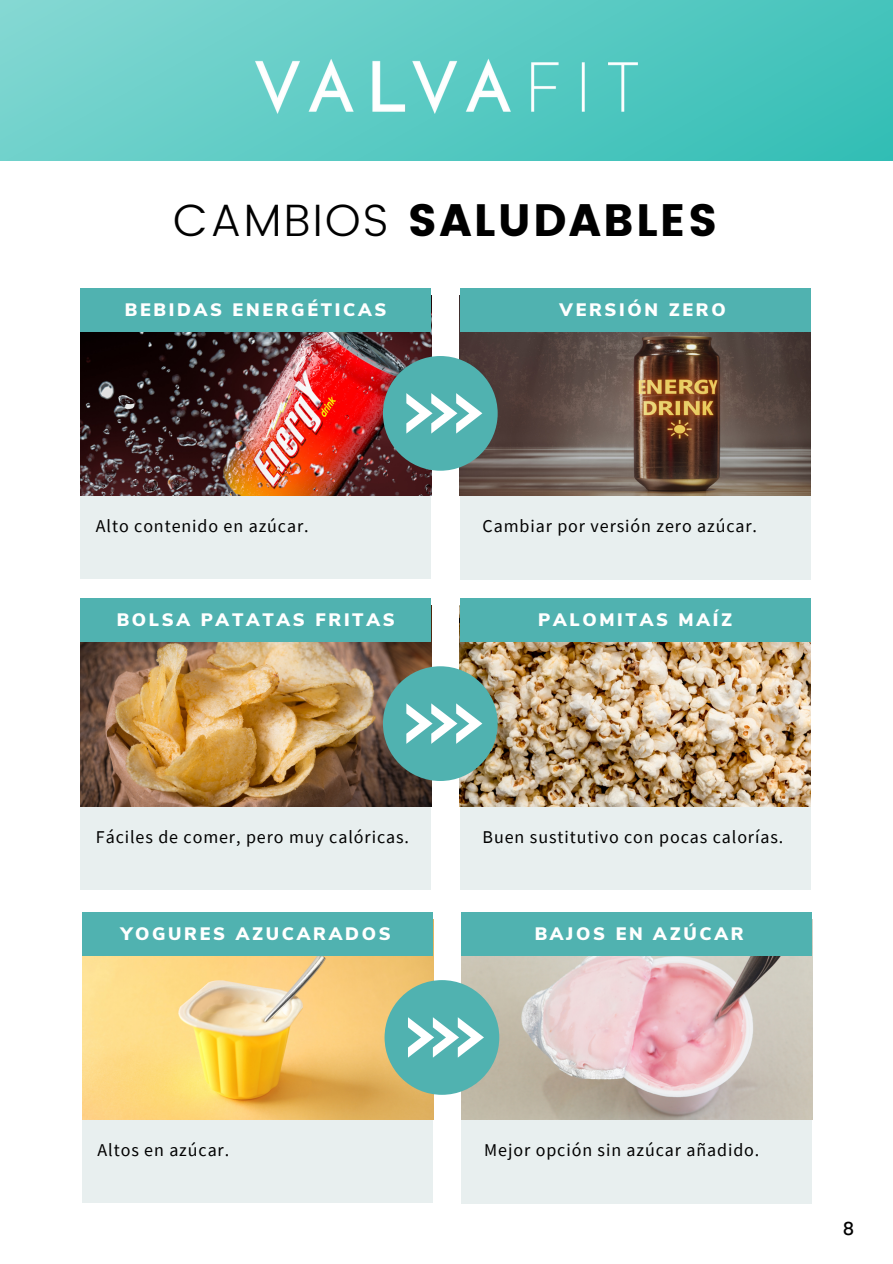
<style>
.page{position:relative;width:893px;height:1264px;background:#fff}
.page>*{position:absolute;margin:0;border:0;box-sizing:border-box;transform-origin:0 0}
.t1{font:45.3px "Poppins";letter-spacing:.05em;color:#000}
.t2{font:18px "Source Sans Pro";letter-spacing:.05em;color:#000}
.t3{font:900 18px "Nunito Sans";letter-spacing:.15em;color:#fff}
.t4{font:500 18px "Poppins";color:#000}
.s1{font-weight:300}
</style>
<div class="page">
<div style="left:460px;top:296px;width:350px;height:283px;background:#e8efef"></div>
<img style="left:460px;top:332px;width:350px;height:164px">
<div style="left:460px;top:288px;width:350px;height:44px;background:#50b2b0"></div>
<div style="left:80px;top:295px;width:351px;height:284px;background:#e8efef"></div>
<img style="left:80px;top:295px;width:351px;height:201px">
<div style="left:81px;top:288px;width:350px;height:44px;background:#50b2b0"></div>
<div style="left:383px;top:356px;width:114px;height:114px;background:#50b2b0;border-radius:50%"></div>
<svg style="left:406px;top:393px;width:76px;height:40px"></svg>
<div style="left:80px;top:606px;width:351px;height:283px;background:#e8efef"></div>
<img style="left:80px;top:606px;width:351px;height:200px">
<div style="left:81px;top:598px;width:350px;height:44px;background:#50b2b0"></div>
<div style="left:460px;top:606px;width:350px;height:283px;background:#e8efef"></div>
<img style="left:460px;top:642px;width:350px;height:164px">
<div style="left:460px;top:598px;width:350px;height:44px;background:#50b2b0"></div>
<div style="left:383px;top:666px;width:114px;height:115px;background:#50b2b0;border-radius:50%"></div>
<svg style="left:406px;top:703px;width:76px;height:40px"></svg>
<div style="left:82px;top:919px;width:351px;height:283px;background:#e8efef"></div>
<img style="left:82px;top:956px;width:351px;height:163px">
<div style="left:82px;top:912px;width:351px;height:44px;background:#50b2b0"></div>
<div style="left:461px;top:920px;width:351px;height:283px;background:#e8efef"></div>
<img style="left:461px;top:956px;width:351px;height:163px">
<div style="left:461px;top:912px;width:351px;height:44px;background:#50b2b0"></div>
<div style="left:384px;top:980px;width:115px;height:114px;background:#50b2b0;border-radius:50%"></div>
<svg style="left:408px;top:1017px;width:76px;height:40px"></svg>
<div style="left:1px;top:0;width:891px;height:161px;background:linear-gradient(to right,#7cd5d0,#3cc1b9)"></div>
<img style="left:115px;top:44px;width:662px;height:91px">
<h1 class="t1" style="left:173px;top:193px;width:546px"><span class="s1">CAMBIOS</span> SALUDABLES</h1>
<p class="t3" style="left:125px;top:297px;width:263px">BEBIDAS ENERGÉTICAS</p>
<p class="t3" style="left:559px;top:297px;width:167px">VERSIÓN ZERO</p>
<p class="t2" style="left:96px;top:514px;width:214px">Alto contenido en azúcar.</p>
<p class="t2" style="left:482px;top:514px;width:276px">Cambiar por versión zero azúcar.</p>
<p class="t3" style="left:117px;top:607px;width:279px">BOLSA PATATAS FRITAS</p>
<p class="t3" style="left:538px;top:607px;width:195px">PALOMITAS MAÍZ</p>
<p class="t2" style="left:96px;top:824px;width:314px">Fáciles de comer, pero muy calóricas.</p>
<p class="t2" style="left:482px;top:824px;width:302px">Buen sustitutivo con pocas calorías.</p>
<p class="t3" style="left:121px;top:921px;width:271px">YOGURES AZUCARADOS</p>
<p class="t3" style="left:534px;top:921px;width:210px">BAJOS EN AZÚCAR</p>
<p class="t2" style="left:97px;top:1138px;width:133px">Altos en azúcar.</p>
<p class="t2" style="left:484px;top:1138px;width:277px">Mejor opción sin azúcar añadido.</p>
<p class="t4" style="left:842px;top:1215px;width:13px">8</p>
</div>
